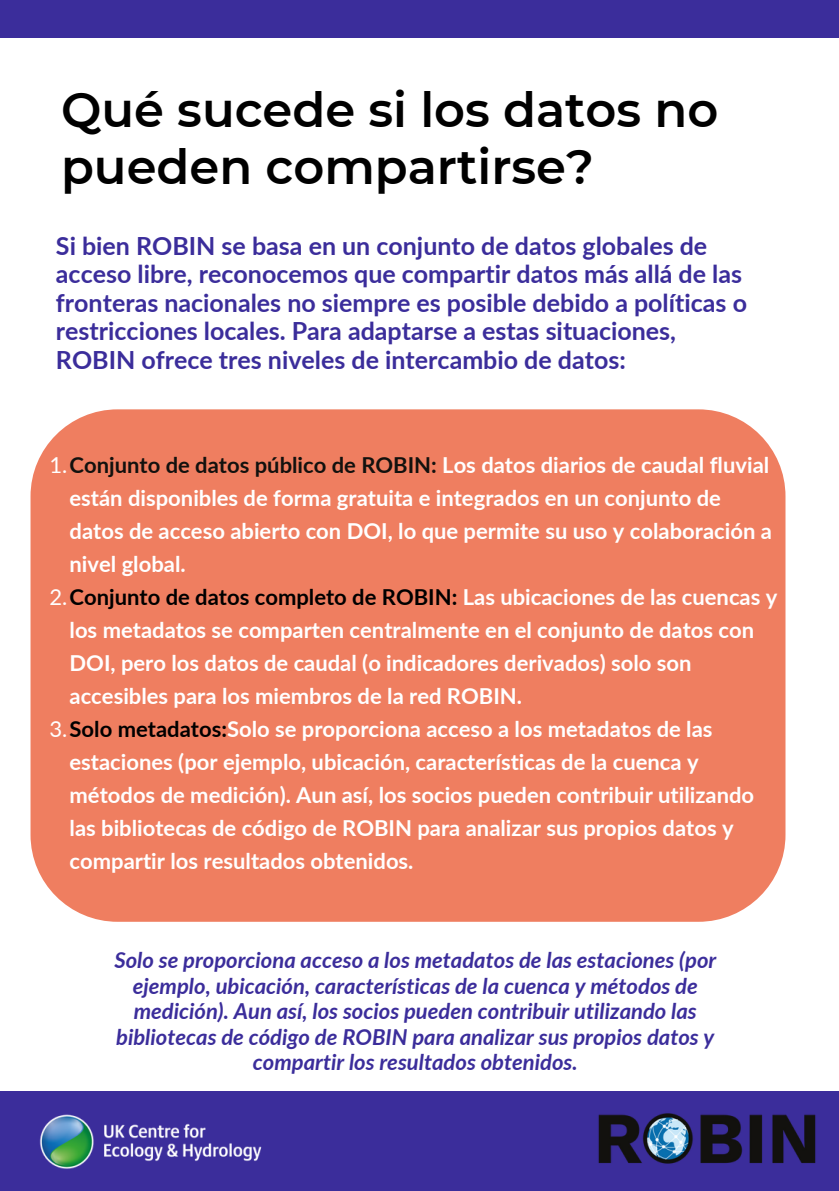
<style>
.page{position:relative;width:839px;height:1191px;background:#fff}
.page>*{position:absolute;margin:0;border:0;box-sizing:border-box;transform-origin:0 0}
.t1{font:600 48px/57px "Montserrat";color:#000}
.t2{font:700 25px/28.4px "Lato";color:#3b2d9b}
.t3{font:700 22px/33px "Lato";color:#fff}
.t4{font:italic 700 22px/25.6px "Lato";color:#3b2d9b;text-align:center}
.s1{font-weight:400}
.s2{color:#12110e}
.s3{color:#000}
</style>
<div class="page">
<div style="left:0;top:1091px;width:838px;height:100px;background:#3b2d9b"></div>
<div style="left:0;top:0;width:838px;height:38px;background:#3b2d9b"></div>
<img style="left:39px;top:1114px;width:223px;height:55px">
<img style="left:598px;top:1113px;width:218px;height:51px">
<div style="left:31px;top:409px;width:754px;height:513px;background:#ef7e60;border-radius:87px"></div>
<h1 class="t1" style="left:61px;top:82px;width:658px">Qué sucede si los datos no pueden compartirse?</h1>
<h2 class="t2" style="left:56px;top:231px;width:692px">Si bien ROBIN se basa en un conjunto de datos globales de acceso libre, reconocemos que compartir datos más allá de las fronteras nacionales no siempre es posible debido a políticas o restricciones locales. Para adaptarse a estas situaciones, ROBIN ofrece tres niveles de intercambio de datos:</h2>
<p class="t3" style="left:70px;top:448px;width:703px;text-indent:-20px"><span class="s1">1.</span><span class="s2">Conjunto de datos público de ROBIN:</span> Los datos diarios de caudal fluvial están disponibles de forma gratuita e integrados en un conjunto de datos de acceso abierto con DOI, lo que permite su uso y colaboración a nivel global.</p>
<p class="t3" style="left:70px;top:580px;width:709px;text-indent:-20px"><span class="s1">2.</span><span class="s3">Conjunto de datos completo de ROBIN:</span> Las ubicaciones de las cuencas y los metadatos se comparten centralmente en el conjunto de datos con DOI, pero los datos de caudal (o indicadores derivados) solo son accesibles para los miembros de la red ROBIN.</p>
<p class="t3" style="left:70px;top:712px;width:686px;text-indent:-20px"><span class="s1">3.</span><span class="s3">Solo metadatos:</span>Solo se proporciona acceso a los metadatos de las estaciones (por ejemplo, ubicación, características de la cuenca y métodos de medición). Aun así, los socios pueden contribuir utilizando las bibliotecas de código de ROBIN para analizar sus propios datos y compartir los resultados obtenidos.</p>
<h3 class="t4" style="left:114px;top:947px;width:603px">Solo se proporciona acceso a los metadatos de las estaciones (por ejemplo, ubicación, características de la cuenca y métodos de medición). Aun así, los socios pueden contribuir utilizando las bibliotecas de código de ROBIN para analizar sus propios datos y compartir los resultados obtenidos.</h3>
</div>
